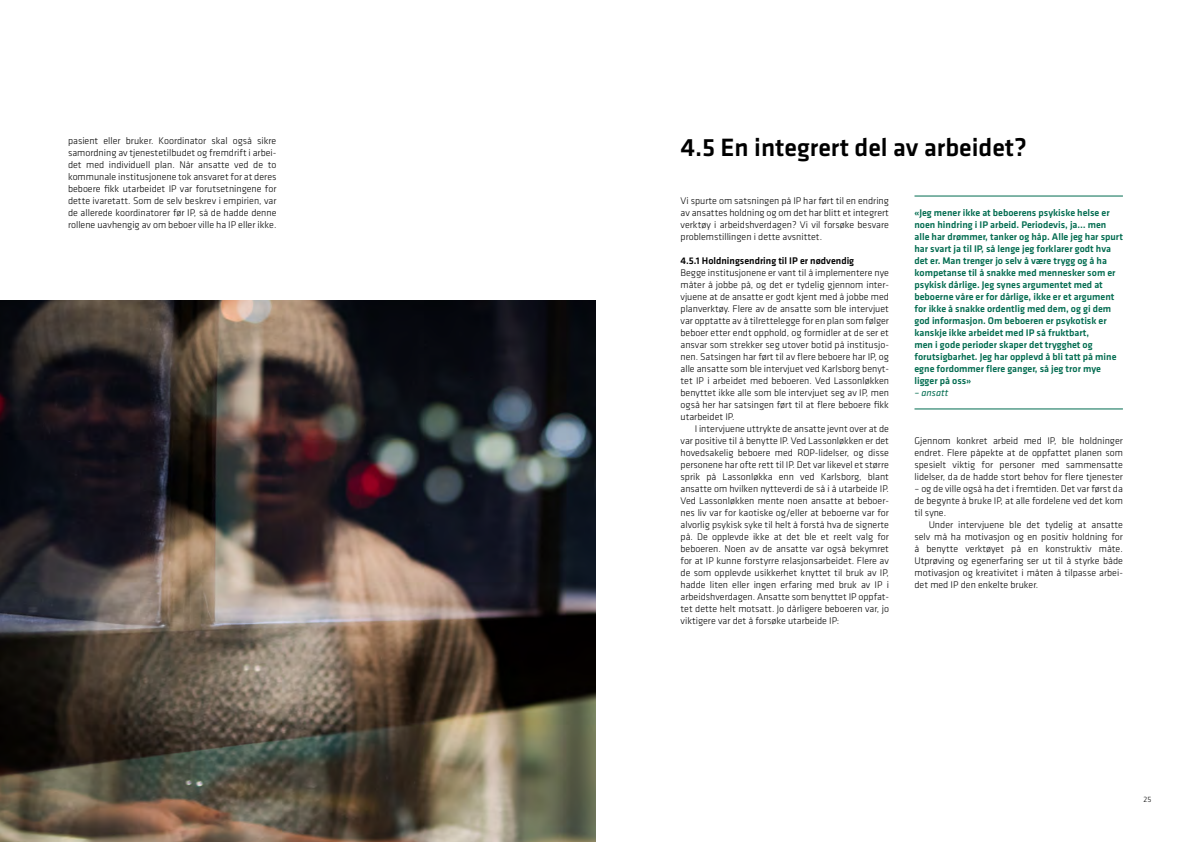
<style>
.page{position:relative;width:1191px;height:842px;background:#fff}
.page>*{position:absolute;margin:0;border:0;box-sizing:border-box;transform-origin:0 0}
.t1{font:500 26px "Klavika";color:#000}
.t2{font:300 10px/12px "Klavika";color:#000;text-align:justify}
.t3{font:500 10px/12px "Klavika";color:#006b4f}
.t4{font:500 10px "Klavika";color:#000}
.t5{font:italic 10px "Klavika";color:#006b4f}
.t6{font:300 8px "Klavika";color:#000}
</style>
<div class="page">
<hr style="left:914px;top:196px;width:209px;height:1px;background:#006b4f">
<hr style="left:914px;top:409px;width:209px;height:1px;background:#006b4f">
<img style="left:0;top:300px;width:595px;height:542px">
<p class="t2" style="left:68px;top:135px;width:210px">pasient eller bruker. Koordinator skal også sikre samordning av tjenestetilbudet og fremdrift i arbei&shy;det med individuell plan. Når ansatte ved de to kommunale institusjonene tok ansvaret for at deres beboere fikk utarbeidet IP var forutsetningene for dette ivaretatt. Som de selv beskrev i empirien, var de allerede koordinatorer før IP, så de hadde denne rollene uavhengig av om beboer ville ha IP eller ikke.</p>
<h1 class="t1" style="left:680px;top:130px;width:348px">4.5 En integrert del av arbeidet?</h1>
<p class="t2" style="left:680px;top:195px;width:210px">Vi spurte om satsningen på IP har ført til en endring av ansattes holdning og om det har blitt et integrert verktøy i arbeidshverdagen? Vi vil forsøke besvare problemstillingen i dette avsnittet.</p>
<p class="t4" style="left:680px;top:254px;width:175px">4.5.1 Holdningsendring til IP er nødvendig</p>
<p class="t2" style="left:680px;top:267px;width:210px">Begge institusjonene er vant til å implementere nye måter å jobbe på, og det er tydelig gjennom inter&shy;vjuene at de ansatte er godt kjent med å jobbe med planverktøy. Flere av de ansatte som ble intervjuet var opptatte av å tilrettelegge for en plan som følger beboer etter endt opphold, og formidler at de ser et ansvar som strekker seg utover botid på institusjo&shy;nen. Satsingen har ført til av flere beboere har IP, og alle ansatte som ble intervjuet ved Karlsborg benyt&shy;tet IP i arbeidet med beboeren. Ved Lassonløkken benyttet ikke alle som ble intervjuet seg av IP, men også her har satsingen ført til at flere beboere fikk utarbeidet IP.</p>
<p class="t2" style="left:680px;top:423px;width:210px;text-indent:14px">I intervjuene uttrykte de ansatte jevnt over at de var positive til å benytte IP. Ved Lassonløkken er det hovedsakelig beboere med ROP-lidelser, og disse personene har ofte rett til IP. Det var likevel et større sprik på Lassonløkka enn ved Karlsborg, blant ansatte om hvilken nytteverdi de så i å utarbeide IP.<br>Ved Lassonløkken mente noen ansatte at beboer&shy;nes liv var for kaotiske og/eller at beboerne var for alvorlig psykisk syke til helt å forstå hva de signerte på. De opplevde ikke at det ble et reelt valg for beboeren. Noen av de ansatte var også bekymret for at IP kunne forstyrre relasjonsarbeidet. Flere av de som opplevde usikkerhet knyttet til bruk av IP, hadde liten eller ingen erfaring med bruk av IP i arbeidshverdagen. Ansatte som benyttet IP oppfat&shy;tet dette helt motsatt. Jo dårligere beboeren var, jo viktigere var det å forsøke utarbeide IP:</p>
<p class="t3" style="left:914px;top:206px;width:210px">«Jeg mener ikke at beboerens psykiske helse er noen hindring i IP arbeid. Periodevis, ja… men alle har drømmer, tanker og håp. Alle jeg har spurt har svart ja til IP, så lenge jeg forklarer godt hva det er. Man trenger jo selv å være trygg og å ha kompetanse til å snakke med mennesker som er psykisk dårlige. Jeg synes argumentet med at beboerne våre er for dårlige, ikke er et argument for ikke å snakke ordentlig med dem, og gi dem god informasjon. Om beboeren er psykotisk er kanskje ikke arbeidet med IP så fruktbart,<br>men i gode perioder skaper det trygghet og forutsigbarhet. Jeg har opplevd å bli tatt på mine egne fordommer flere ganger, så jeg tror mye ligger på oss»</p>
<p class="t5" style="left:914px;top:386px;width:35px">– ansatt</p>
<p class="t2" style="left:914px;top:435px;width:210px">Gjennom konkret arbeid med IP, ble holdninger endret. Flere påpekte at de oppfattet planen som spesielt viktig for personer med sammensatte lidelser, da de hadde stort behov for flere tjenester</p>
<p class="t2" style="left:914px;top:483px;width:210px">– og de ville også ha det i fremtiden. Det var først da de begynte å bruke IP, at alle fordelene ved det kom til syne.</p>
<p class="t2" style="left:914px;top:519px;width:210px;text-indent:14px">Under intervjuene ble det tydelig at ansatte selv må ha motivasjon og en positiv holdning for å benytte verktøyet på en konstruktiv måte.<br>Utprøving og egenerfaring ser ut til å styrke både motivasjon og kreativitet i måten å tilpasse arbei&shy;det med IP den enkelte bruker.</p>
<p class="t6" style="left:1143px;top:795px;width:9px">25</p>
</div>
